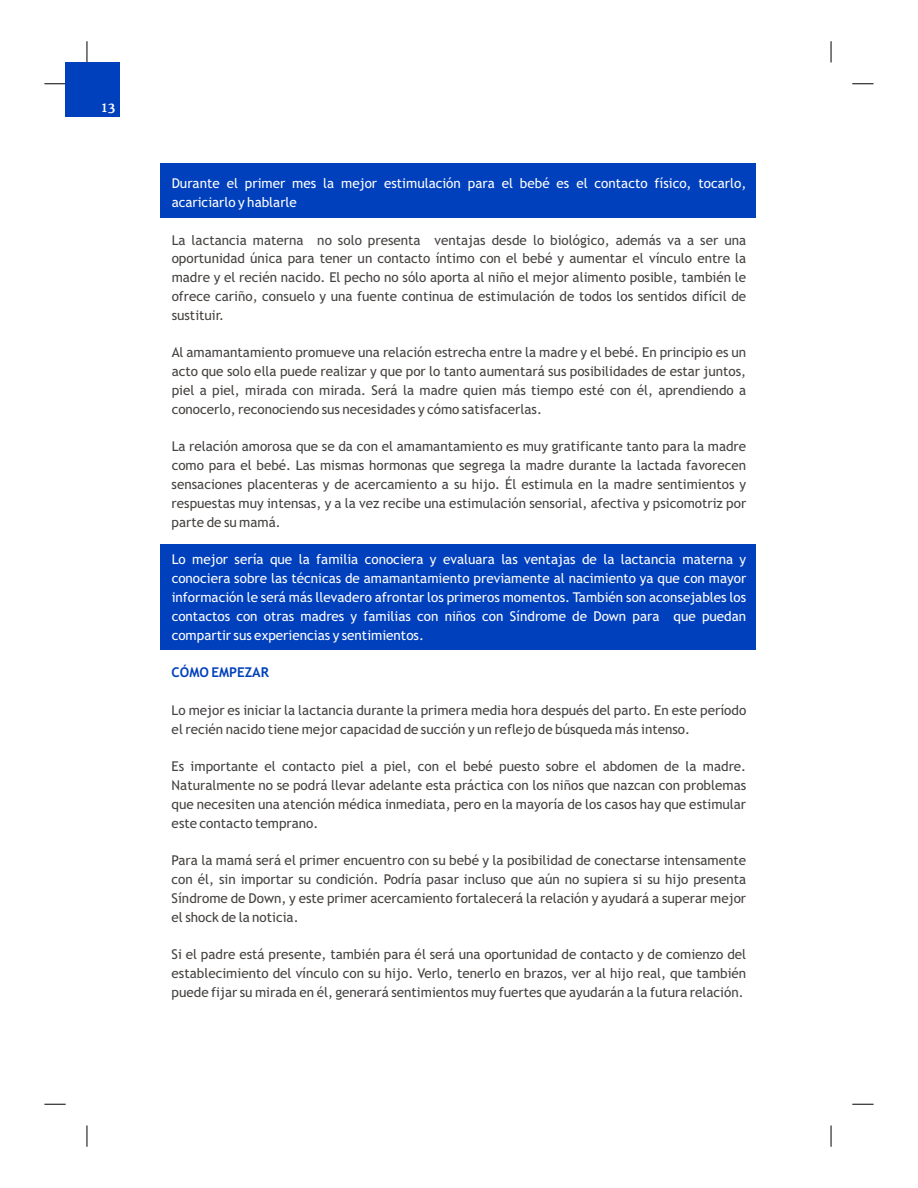
<style>
.page{position:relative;width:918px;height:1188px;background:#fff}
.page>*{position:absolute;margin:0;border:0;box-sizing:border-box;transform-origin:0 0}
.t1{font:13.5px/18.8px "Trebuchet MS";color:#454240;text-align:justify}
.t2{font:13.5px/18.8px "Trebuchet MS";color:#fff}
.t3{font:700 13.5px "Trebuchet MS";color:#0040bd}
.t4{font:500 13.2px "Cooper BT";color:#fff}
</style>
<div class="page">
<div style="left:161px;top:544px;width:595px;height:105px;background:#0040bd"></div>
<div style="left:161px;top:164px;width:595px;height:54px;background:#0040bd"></div>
<svg style="left:852px;top:84px;width:22px;height:1px"></svg>
<svg style="left:831px;top:41px;width:1px;height:22px"></svg>
<svg style="left:87px;top:41px;width:1px;height:22px"></svg>
<svg style="left:44px;top:1104px;width:22px;height:1px"></svg>
<svg style="left:44px;top:84px;width:22px;height:1px"></svg>
<svg style="left:87px;top:1125px;width:1px;height:22px"></svg>
<svg style="left:831px;top:1125px;width:1px;height:22px"></svg>
<svg style="left:852px;top:1104px;width:22px;height:1px"></svg>
<div style="left:66px;top:63px;width:54px;height:54px;background:#0040bd"></div>
<p class="t4" style="left:101px;top:102px;width:16px">13</p>
<p class="t2" style="left:172px;top:175px;width:576px">Durante el primer mes la mejor estimulación para el bebé es el contacto físico, tocarlo, acariciarlo y hablarle</p>
<p class="t1" style="left:172px;top:232px;width:576px">La lactancia materna no solo presenta ventajas desde lo biológico, además va a ser una oportunidad única para tener un contacto íntimo con el bebé y aumentar el vínculo entre la madre y el recién nacido. El pecho no sólo aporta al niño el mejor alimento posible, también le ofrece cariño, consuelo y una fuente continua de estimulación de todos los sentidos difícil de sustituir.</p>
<p class="t1" style="left:172px;top:344px;width:576px">Al amamantamiento promueve una relación estrecha entre la madre y el bebé. En principio es un acto que solo ella puede realizar y que por lo tanto aumentará sus posibilidades de estar juntos, piel a piel, mirada con mirada. Será la madre quien más tiempo esté con él, aprendiendo a conocerlo, reconociendo sus necesidades y cómo satisfacerlas.</p>
<p class="t1" style="left:172px;top:439px;width:576px">La relación amorosa que se da con el amamantamiento es muy gratificante tanto para la madre como para el bebé. Las mismas hormonas que segrega la madre durante la lactada favorecen sensaciones placenteras y de acercamiento a su hijo. Él estimula en la madre sentimientos y respuestas muy intensas, y a la vez recibe una estimulación sensorial, afectiva y psicomotriz por parte de su mamá.</p>
<p class="t2" style="left:172px;top:551px;width:576px;text-align:justify">Lo mejor sería que la familia conociera y evaluara las ventajas de la lactancia materna y conociera sobre las técnicas de amamantamiento previamente al nacimiento ya que con mayor información le será más llevadero afrontar los primeros momentos. También son aconsejables los contactos con otras madres y familias con niños con Síndrome de Down para que puedan compartir sus experiencias y sentimientos.</p>
<p class="t3" style="left:172px;top:667px;width:99px">CÓMO EMPEZAR</p>
<p class="t1" style="left:172px;top:702px;width:576px">Lo mejor es iniciar la lactancia durante la primera media hora después del parto. En este período el recién nacido tiene mejor capacidad de succión y un reflejo de búsqueda más intenso.</p>
<p class="t1" style="left:172px;top:758px;width:576px">Es importante el contacto piel a piel, con el bebé puesto sobre el abdomen de la madre.<br>Naturalmente no se podrá llevar adelante esta práctica con los niños que nazcan con problemas que necesiten una atención médica inmediata, pero en la mayoría de los casos hay que estimular este contacto temprano.</p>
<p class="t1" style="left:172px;top:852px;width:576px">Para la mamá será el primer encuentro con su bebé y la posibilidad de conectarse intensamente con él, sin importar su condición. Podría pasar incluso que aún no supiera si su hijo presenta Síndrome de Down, y este primer acercamiento fortalecerá la relación y ayudará a superar mejor el shock de la noticia.</p>
<p class="t1" style="left:172px;top:946px;width:576px">Si el padre está presente, también para él será una oportunidad de contacto y de comienzo del establecimiento del vínculo con su hijo. Verlo, tenerlo en brazos, ver al hijo real, que también puede fijar su mirada en él, generará sentimientos muy fuertes que ayudarán a la futura relación.</p>
</div>
